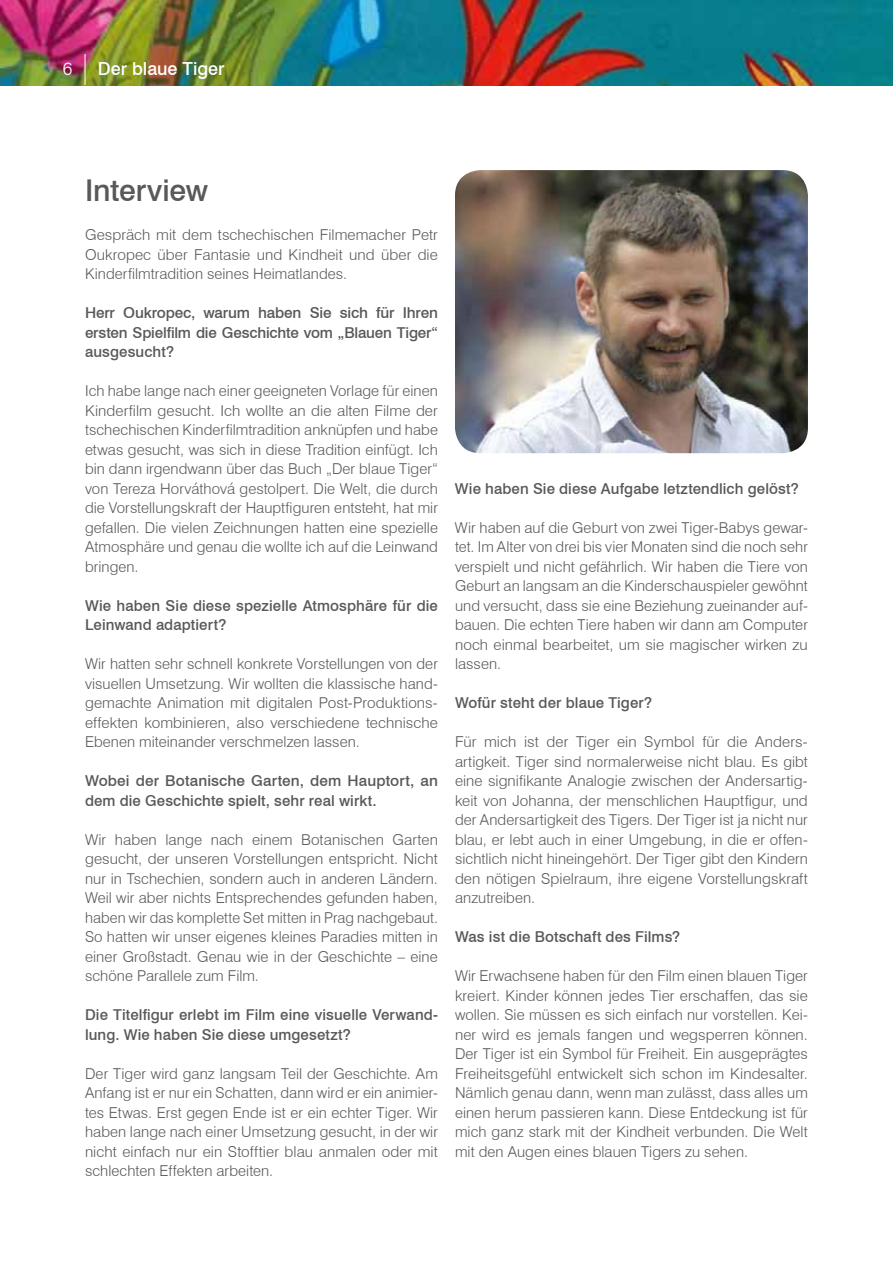
<style>
.page{position:relative;width:893px;height:1263px;background:#fff}
.page>*{position:absolute;margin:0;border:0;box-sizing:border-box;transform-origin:0 0}
.t1{font:500 30px "Swiss 721 BT";letter-spacing:-.005em;color:#58595b}
.t2{font:500 18px "Swiss 721 BT";color:#fff}
.t3{font:300 18px "Swiss 721 BT";color:#fff}
.t4{font:300 15px/19.5px "Swiss 721 BT";letter-spacing:.005em;color:#58595b;text-align:justify}
.t5{font:500 15px/19.5px "Swiss 721 BT";letter-spacing:.005em;color:#58595b}
</style>
<div class="page">
<img style="left:0;top:0;width:893px;height:85px">
<hr style="left:85px;top:54px;width:1px;height:31px;background:#fff">
<img style="left:455px;top:170px;width:353px;height:283px">
<p class="t3" style="left:63px;top:58px;width:11px">6</p>
<p class="t2" style="left:98px;top:58px;width:128px">Der blaue Tiger</p>
<h1 class="t1" style="left:85px;top:172px;width:125px">Interview</h1>
<p class="t4" style="left:85px;top:225px;width:354px">Gespräch mit dem tschechischen Filmemacher Petr Oukropec über Fantasie und Kindheit und über die Kinderfilmtradition seines Heimatlandes.</p>
<p class="t5" style="left:85px;top:303px;width:354px;text-align:justify">Herr Oukropec, warum haben Sie sich für Ihren ersten Spielfilm die Geschichte vom „Blauen Tiger“ ausgesucht?</p>
<p class="t4" style="left:85px;top:381px;width:354px">Ich habe lange nach einer geeigneten Vorlage für einen Kinderfilm gesucht. Ich wollte an die alten Filme der tschechischen Kinderfilmtradition anknüpfen und habe etwas gesucht, was sich in diese Tradition einfügt. Ich bin dann irgendwann über das Buch „Der blaue Tiger“ von Tereza Horváthová gestolpert. Die Welt, die durch die Vorstellungskraft der Hauptfiguren entsteht, hat mir gefallen. Die vielen Zeichnungen hatten eine spezielle Atmosphäre und genau die wollte ich auf die Leinwand bringen.</p>
<p class="t5" style="left:85px;top:595px;width:354px">Wie haben Sie diese spezielle Atmosphäre für die<br>Leinwand adaptiert?</p>
<p class="t4" style="left:85px;top:654px;width:354px">Wir hatten sehr schnell konkrete Vorstellungen von der visuellen Umsetzung. Wir wollten die klassische hand&shy;gemachte Animation mit digitalen Post-Produktions&shy;effekten kombinieren, also verschiedene technische Ebenen miteinander verschmelzen lassen.</p>
<p class="t5" style="left:85px;top:771px;width:354px">Wobei der Botanische Garten, dem Hauptort, an dem die Geschichte spielt, sehr real wirkt.</p>
<p class="t4" style="left:85px;top:829px;width:354px">Wir haben lange nach einem Botanischen Garten gesucht, der unseren Vorstellungen entspricht. Nicht nur in Tschechien, sondern auch in anderen Ländern.<br>Weil wir aber nichts Entsprechendes gefunden haben, haben wir das komplette Set mitten in Prag nachgebaut.<br>So hatten wir unser eigenes kleines Paradies mitten in einer Großstadt. Genau wie in der Geschichte – eine schöne Parallele zum Film.</p>
<p class="t5" style="left:85px;top:1005px;width:354px">Die Titelfigur erlebt im Film eine visuelle Verwand&shy;lung. Wie haben Sie diese umgesetzt?</p>
<p class="t4" style="left:85px;top:1063px;width:354px">Der Tiger wird ganz langsam Teil der Geschichte. Am Anfang ist er nur ein Schatten, dann wird er ein animier&shy;tes Etwas. Erst gegen Ende ist er ein echter Tiger. Wir haben lange nach einer Umsetzung gesucht, in der wir nicht einfach nur ein Stofftier blau anmalen oder mit schlechten Effekten arbeiten.</p>
<p class="t5" style="left:455px;top:478px;width:346px">Wie haben Sie diese Aufgabe letztendlich gelöst?</p>
<p class="t4" style="left:455px;top:517px;width:354px">Wir haben auf die Geburt von zwei Tiger-Babys gewar&shy;tet. Im Alter von drei bis vier Monaten sind die noch sehr verspielt und nicht gefährlich. Wir haben die Tiere von Geburt an langsam an die Kinderschauspieler gewöhnt und versucht, dass sie eine Beziehung zueinander auf&shy;bauen. Die echten Tiere haben wir dann am Computer noch einmal bearbeitet, um sie magischer wirken zu lassen.</p>
<p class="t5" style="left:455px;top:693px;width:199px">Wofür steht der blaue Tiger?</p>
<p class="t4" style="left:455px;top:732px;width:354px">Für mich ist der Tiger ein Symbol für die Anders&shy;artigkeit. Tiger sind normalerweise nicht blau. Es gibt eine signifikante Analogie zwischen der Andersartig&shy;keit von Johanna, der menschlichen Hauptfigur, und der Andersartigkeit des Tigers. Der Tiger ist ja nicht nur blau, er lebt auch in einer Umgebung, in die er offen&shy;sichtlich nicht hineingehört. Der Tiger gibt den Kindern den nötigen Spielraum, ihre eigene Vorstellungskraft anzutreiben.</p>
<p class="t5" style="left:455px;top:927px;width:227px">Was ist die Botschaft des Films?</p>
<p class="t4" style="left:455px;top:966px;width:354px">Wir Erwachsene haben für den Film einen blauen Tiger kreiert. Kinder können jedes Tier erschaffen, das sie wollen. Sie müssen es sich einfach nur vorstellen. Kei&shy;ner wird es jemals fangen und wegsperren können.<br>Der Tiger ist ein Symbol für Freiheit. Ein ausgeprägtes Freiheitsgefühl entwickelt sich schon im Kindesalter.<br>Nämlich genau dann, wenn man zulässt, dass alles um einen herum passieren kann. Diese Entdeckung ist für mich ganz stark mit der Kindheit verbunden. Die Welt mit den Augen eines blauen Tigers zu sehen.</p>
</div>
